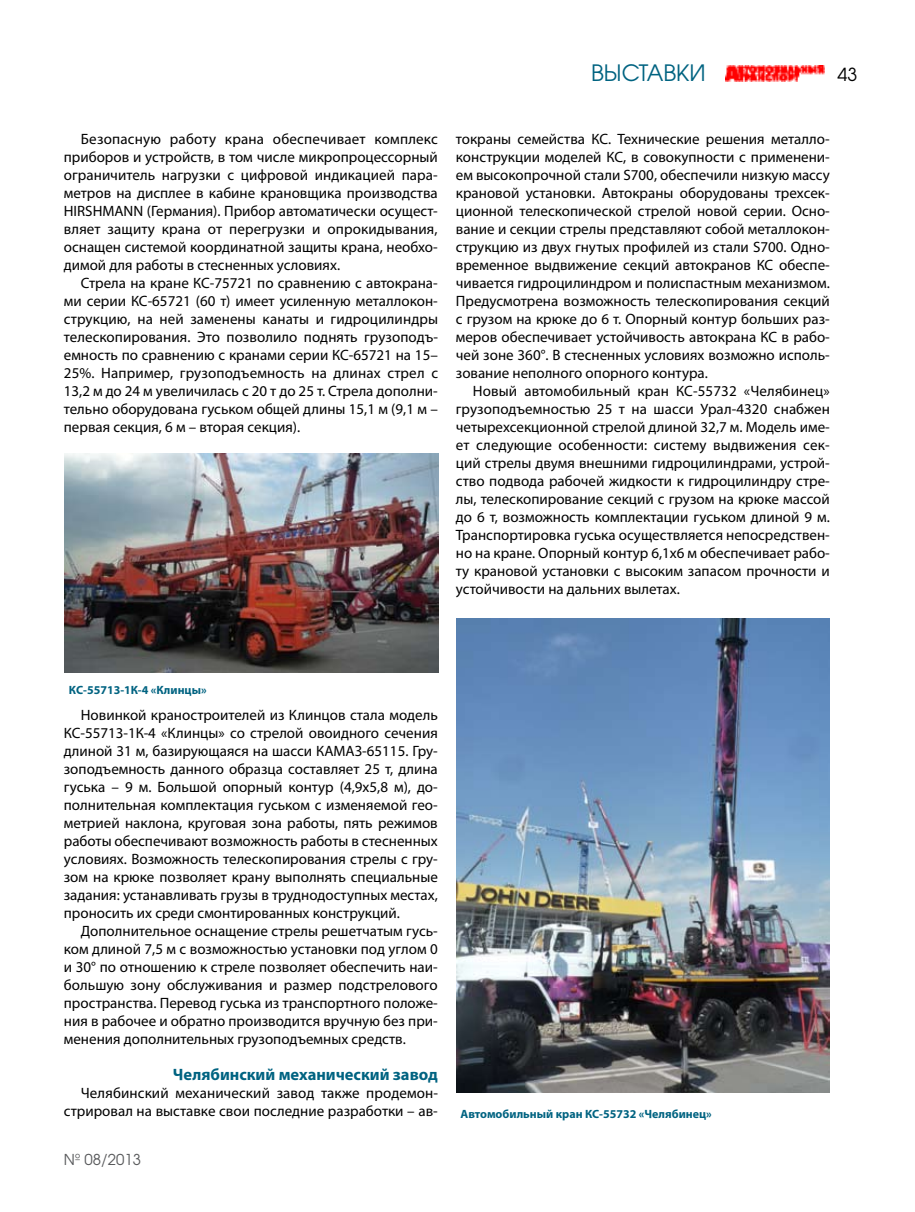
<style>
.page{position:relative;width:915px;height:1212px;background:#fff}
.page>*{position:absolute;margin:0;border:0;box-sizing:border-box;transform-origin:0 0}
.t1{font:22.5px "AG Avalanche C";color:#006381}
.t2{font:18px "AG Avalanche C";color:#000}
.t3{font:700 16.5px "Myriad Pro";color:#006381}
.t4{font:15px/18px "Myriad Pro";color:#000;text-align:justify}
.t5{font:15px "AG Avalanche C";color:#58595b}
.t6{font:700 12px "Myriad Pro";color:#006381}
</style>
<div class="page">
<img style="left:725px;top:65px;width:99px;height:17px">
<img style="left:65px;top:454px;width:373px;height:218px">
<img style="left:456px;top:618px;width:373px;height:474px">
<h1 class="t1" style="left:590px;top:59px;width:116px">ВЫСТАВКИ</h1>
<p class="t2" style="left:837px;top:63px;width:21px">43</p>
<p class="t4" style="left:64px;top:130px;width:375px;text-indent:17px">Безопасную работу крана обеспечивает комплекс приборов и устройств, в том числе микропроцессорный ограничитель нагрузки с цифровой индикацией пара&shy;метров на дисплее в кабине крановщика производства HIRSHMANN (Германия). Прибор автоматически осущест&shy;вляет защиту крана от перегрузки и опрокидывания, оснащен системой координатной защиты крана, необхо&shy;димой для работы в стесненных условиях.</p>
<p class="t4" style="left:64px;top:274px;width:375px;text-indent:17px">Стрела на кране КС-75721 по сравнению с автокрана&shy;ми серии КС-65721 (60 т) имеет усиленную металлокон&shy;струкцию, на ней заменены канаты и гидроцилиндры телескопирования. Это позволило поднять грузоподъ&shy;емность по сравнению с кранами серии КС-65721 на 15– 25%. Например, грузоподъемность на длинах стрел с 13,2 м до 24 м увеличилась с 20 т до 25 т. Стрела дополни&shy;тельно оборудована гуськом общей длины 15,1 м (9,1 м – первая секция, 6 м – вторая секция).</p>
<p class="t4" style="left:455px;top:130px;width:375px">токраны семейства КС. Технические решения металло&shy;конструкции моделей КС, в совокупности с применени&shy;ем высокопрочной стали S700, обеспечили низкую массу крановой установки. Автокраны оборудованы трехсек&shy;ционной телескопической стрелой новой серии. Осно&shy;вание и секции стрелы представляют собой металлокон&shy;струкцию из двух гнутых профилей из стали S700. Одно&shy;временное выдвижение секций автокранов КС обеспе&shy;чивается гидроцилиндром и полиспастным механизмом.<br>Предусмотрена возможность телескопирования секций с грузом на крюке до 6 т. Опорный контур больших раз&shy;меров обеспечивает устойчивость автокрана КС в рабо&shy;чей зоне 360°. В стесненных условиях возможно исполь&shy;зование неполного опорного контура.</p>
<p class="t4" style="left:455px;top:382px;width:375px;text-indent:17px">Новый автомобильный кран КС-55732 «Челябинец» грузоподъемностью 25 т на шасси Урал-4320 снабжен четырехсекционной стрелой длиной 32,7 м. Модель име&shy;ет следующие особенности: систему выдвижения сек&shy;ций стрелы двумя внешними гидроцилиндрами, устрой&shy;ство подвода рабочей жидкости к гидроцилиндру стре&shy;лы, телескопирование секций с грузом на крюке массой до 6 т, возможность комплектации гуськом длиной 9 м.<br>Транспортировка гуська осуществляется непосредствен&shy;но на кране. Опорный контур 6,1х6 м обеспечивает рабо&shy;ту крановой установки с высоким запасом прочности и устойчивости на дальних вылетах.</p>
<p class="t6" style="left:69px;top:682px;width:139px">КС-55713-1К-4 «Клинцы»</p>
<p class="t4" style="left:64px;top:706px;width:375px;text-indent:17px">Новинкой краностроителей из Клинцов стала модель КС-55713-1К-4 «Клинцы» со стрелой овоидного сечения длиной 31 м, базирующаяся на шасси КАМАЗ-65115. Гру&shy;зоподъемность данного образца составляет 25 т, длина гуська – 9 м. Большой опорный контур (4,9х5,8 м), до&shy;полнительная комплектация гуськом с изменяемой гео&shy;метрией наклона, круговая зона работы, пять режимов работы обеспечивают возможность работы в стесненных условиях. Возможность телескопирования стрелы с гру&shy;зом на крюке позволяет крану выполнять специальные задания: устанавливать грузы в труднодоступных местах, проносить их среди смонтированных конструкций.</p>
<p class="t4" style="left:64px;top:922px;width:375px;text-indent:17px">Дополнительное оснащение стрелы решетчатым гусь&shy;ком длиной 7,5 м с возможностью установки под углом 0 и 30° по отношению к стреле позволяет обеспечить наи&shy;большую зону обслуживания и размер подстрелового пространства. Перевод гуська из транспортного положе&shy;ния в рабочее и обратно производится вручную без при&shy;менения дополнительных грузоподъемных средств.</p>
<p class="t3" style="left:173px;top:1064px;width:266px">Челябинский механический завод</p>
<p class="t4" style="left:64px;top:1084px;width:375px;text-align:right">Челябинский механический завод также продемон&shy;стрировал на выставке свои последние разработки – ав-</p>
<p class="t5" style="left:64px;top:1150px;width:79px">№ 08/2013</p>
<p class="t6" style="left:460px;top:1106px;width:253px">Автомобильный кран КС-55732 «Челябинец»</p>
</div>
